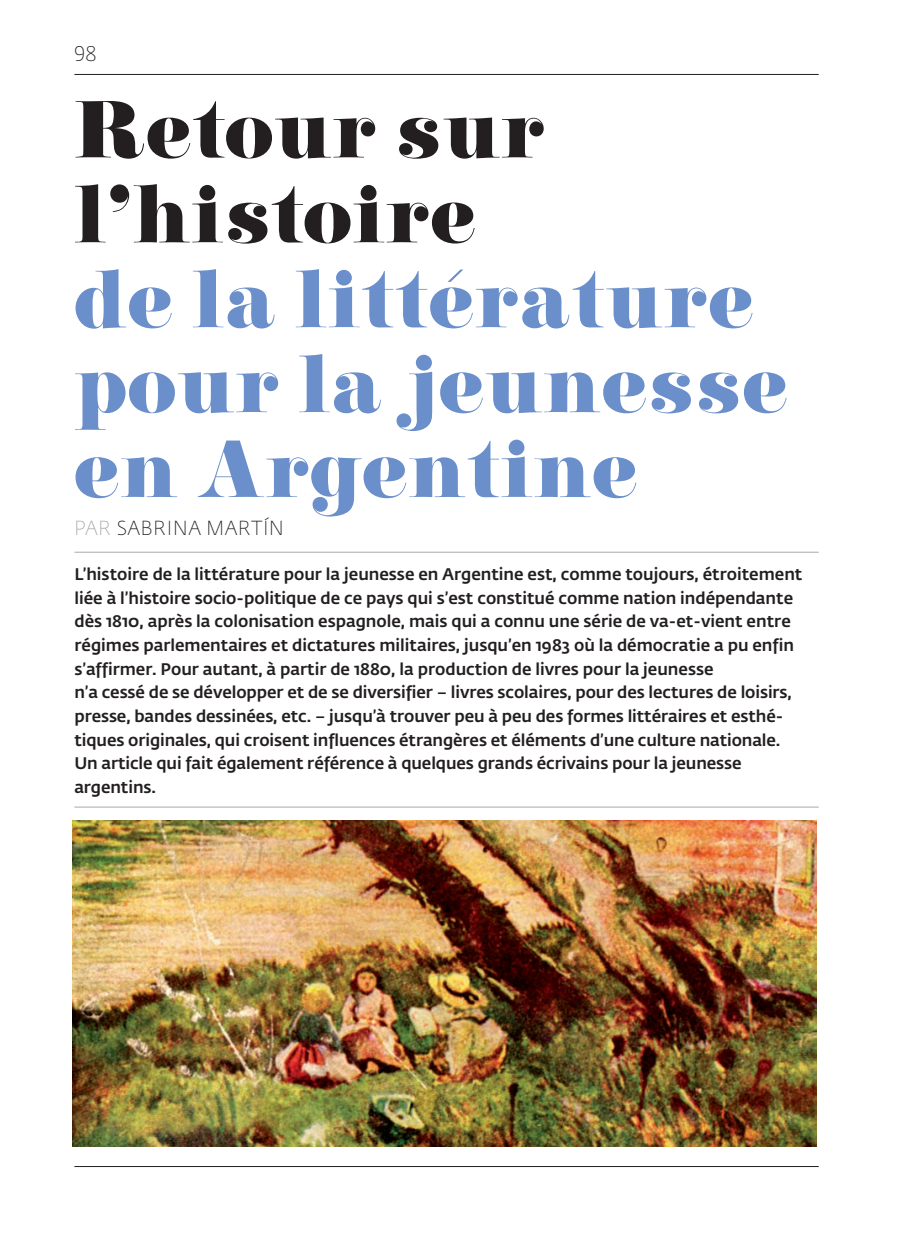
<style>
.page{position:relative;width:918px;height:1241px;background:#fff}
.page>*{position:absolute;margin:0;border:0;box-sizing:border-box;transform-origin:0 0}
.t1{font:84px/84.9px "Carousel EF";letter-spacing:.015em;color:#6a8fca}
.t2{font:84px/84.9px "Carousel EF";letter-spacing:.015em;color:#231f20}
.t3{font:100 21px "Fedra Sans Dis Pro";color:#231f20}
.t4{font:100 20.12px "Fedra Sans Dis Pro";letter-spacing:.05em;color:#231f20}
.t5{font:500 16.62px/23.6px "Fedra Sans Pro";color:#231f20}
.s1{color:#a8a9ad}
</style>
<div class="page">
<hr style="left:74px;top:74px;width:745px;height:1px;background:#231f20">
<hr style="left:74px;top:1165px;width:745px;height:1px;background:#231f20">
<hr style="left:74px;top:552px;width:745px;height:1px;background:#a8a9ad">
<hr style="left:74px;top:806px;width:745px;height:1px;background:#a8a9ad">
<img style="left:73px;top:820px;width:744px;height:326px">
<p class="t3" style="left:74px;top:45px;width:23px">98</p>
<h1 class="t2" style="left:74px;top:96px;width:472px">Retour sur l’histoire</h1>
<h1 class="t1" style="left:74px;top:265px;width:715px">de la littérature pour la jeunesse en Argentine</h1>
<p class="t4" style="left:74px;top:520px;width:211px"><span class="s1">PAR</span> SABRINA MARTÍN</p>
<p class="t5" style="left:74px;top:563px;width:729px">L’histoire de la littérature pour la jeunesse en Argentine est, comme toujours, étroitement liée à l’histoire socio-politique de ce pays qui s’est constitué comme nation indépendante dès 1810, après la colonisation espagnole, mais qui a connu une série de va-et-vient entre régimes parlementaires et dictatures militaires, jusqu’en 1983 où la démocratie a pu enfin s’affirmer. Pour autant, à partir de 1880, la production de livres pour la jeunesse<br>n’a cessé de se développer et de se diversifier – livres scolaires, pour des lectures de loisirs, presse, bandes dessinées, etc. – jusqu’à trouver peu à peu des formes littéraires et esthé&shy;tiques originales, qui croisent influences étrangères et éléments d’une culture nationale.<br>Un article qui fait également référence à quelques grands écrivains pour la jeunesse argentins.</p>
</div>
